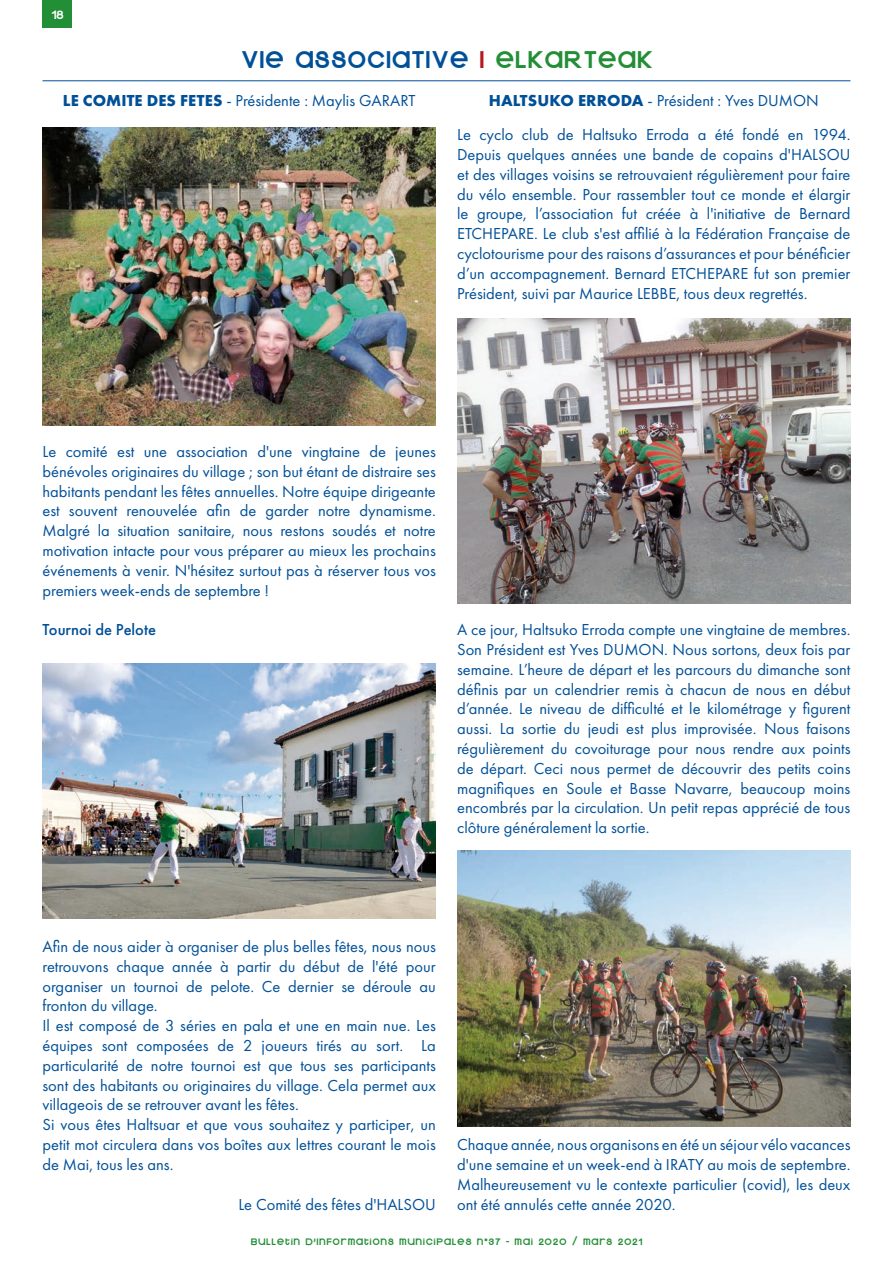
<style>
.page{position:relative;width:893px;height:1263px;background:#fff}
.page>*{position:absolute;margin:0;border:0;box-sizing:border-box;transform-origin:0 0}
.t1{font:27px "Kravitz Extra Thermal";letter-spacing:.05em;color:#005098}
.t2{font:16.5px/19.8px "Futura PT";color:#005098;text-align:justify}
.t3{font:500 16.5px "Futura PT";color:#005098}
.t4{font:13.5px "Kravitz Extra Thermal";color:#fff}
.t5{font:10.5px "Kravitz Extra Thermal";letter-spacing:.1em;color:#228e36}
.s1{color:#b51a1d}
.s2{color:#228e36}
.s3{font-weight:700}
</style>
<div class="page">
<div style="left:43px;top:0;width:29px;height:28px;background:#228e36"></div>
<img style="left:43px;top:128px;width:393px;height:297px">
<img style="left:43px;top:663px;width:393px;height:255px">
<img style="left:457px;top:319px;width:393px;height:285px">
<img style="left:457px;top:850px;width:393px;height:277px">
<hr style="left:43px;top:80px;width:807px;height:1px;background:#005098">
<p class="t4" style="left:51px;top:7px;width:13px">18</p>
<p class="t1" style="left:241px;top:43px;width:413px">VIE ASSOCIATIVE <span class="s1">I</span> <span class="s2">ELKARTEAK</span></p>
<p class="t2" style="left:63px;top:91px;width:354px"><span class="s3">LE COMITE DES FETES</span> - Présidente : Maylis GARART</p>
<p class="t2" style="left:489px;top:91px;width:332px"><span class="s3">HALTSUKO ERRODA</span> - Président : Yves DUMON</p>
<p class="t2" style="left:457px;top:125px;width:395px">Le cyclo club de Haltsuko Erroda a été fondé en 1994.<br>Depuis quelques années une bande de copains d'HALSOU et des villages voisins se retrouvaient régulièrement pour faire du vélo ensemble. Pour rassembler tout ce monde et élargir le groupe, l’association fut créée à l'initiative de Bernard ETCHEPARE. Le club s'est affilié à la Fédération Française de cyclotourisme pour des raisons d’assurances et pour bénéficier d’un accompagnement. Bernard ETCHEPARE fut son premier Président, suivi par Maurice LEBBE, tous deux regrettés.</p>
<p class="t2" style="left:43px;top:441px;width:395px">Le comité est une association d'une vingtaine de jeunes bénévoles originaires du village ; son but étant de distraire ses habitants pendant les fêtes annuelles. Notre équipe dirigeante est souvent renouvelée afin de garder notre dynamisme.<br>Malgré la situation sanitaire, nous restons soudés et notre motivation intacte pour vous préparer au mieux les prochains événements à venir. N'hésitez surtout pas à réserver tous vos premiers week-ends de septembre !</p>
<p class="t3" style="left:43px;top:620px;width:115px">Tournoi de Pelote</p>
<p class="t2" style="left:457px;top:620px;width:395px">A ce jour, Haltsuko Erroda compte une vingtaine de membres.<br>Son Président est Yves DUMON. Nous sortons, deux fois par semaine. L’heure de départ et les parcours du dimanche sont définis par un calendrier remis à chacun de nous en début d’année. Le niveau de difficulté et le kilométrage y figurent aussi. La sortie du jeudi est plus improvisée. Nous faisons régulièrement du covoiturage pour nous rendre aux points de départ. Ceci nous permet de découvrir des petits coins magnifiques en Soule et Basse Navarre, beaucoup moins encombrés par la circulation. Un petit repas apprécié de tous clôture généralement la sortie.</p>
<p class="t2" style="left:43px;top:936px;width:395px">Afin de nous aider à organiser de plus belles fêtes, nous nous retrouvons chaque année à partir du début de l'été pour organiser un tournoi de pelote. Ce dernier se déroule au fronton du village.</p>
<p class="t2" style="left:43px;top:1016px;width:395px">Il est composé de 3 séries en pala et une en main nue. Les équipes sont composées de 2 joueurs tirés au sort. La particularité de notre tournoi est que tous ses participants sont des habitants ou originaires du village. Cela permet aux villageois de se retrouver avant les fêtes.</p>
<p class="t2" style="left:43px;top:1115px;width:395px">Si vous êtes Haltsuar et que vous souhaitez y participer, un petit mot circulera dans vos boîtes aux lettres courant le mois de Mai, tous les ans.</p>
<p class="t2" style="left:238px;top:1194px;width:199px">Le Comité des fêtes d'HALSOU</p>
<p class="t2" style="left:457px;top:1134px;width:395px">Chaque année, nous organisons en été un séjour vélo vacances d'une semaine et un week-end à IRATY au mois de septembre.<br>Malheureusement vu le contexte particulier (covid), les deux ont été annulés cette année 2020.</p>
<p class="t5" style="left:251px;top:1234px;width:393px">BULLETIN D’INFORMATIONS MUNICIPALES N°37 - MAI 2020 / MARS 2021</p>
</div>
